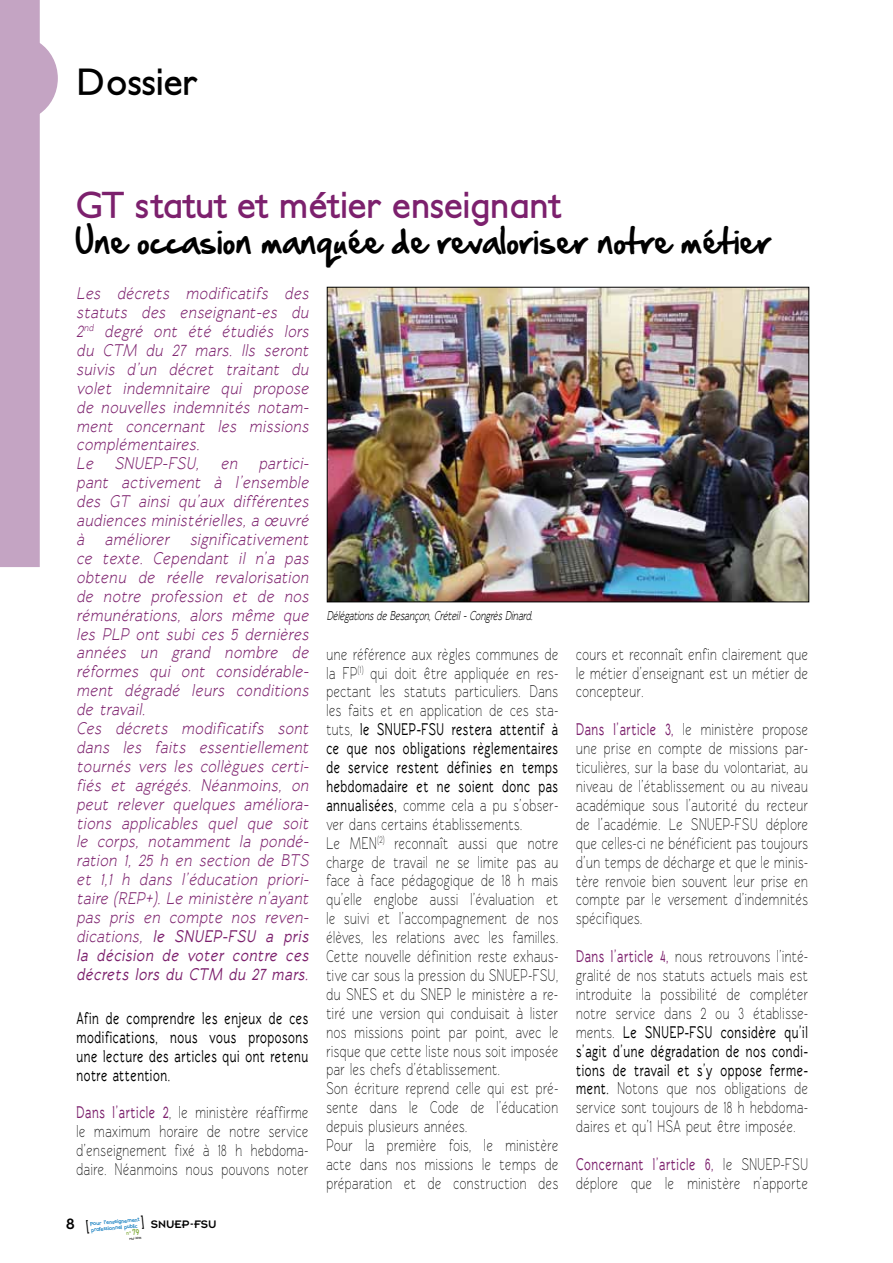
<style>
.page{position:relative;width:893px;height:1263px;background:#fff}
.page>*{position:absolute;margin:0;border:0;box-sizing:border-box;transform-origin:0 0}
.t1{font:700 36px "Petita";color:#000}
.t2{font:700 35.7px "Petita";color:#7c206d}
.t3{font:30px "Hand Of Sean";color:#000}
.t4{font:17.4px/18.9px "Rawengulk";letter-spacing:.05em;color:#000;text-align:justify;scale:.68 1}
.t5{font:italic 600 17.4px/18.9px "Rawengulk";letter-spacing:.05em;color:#7c206d;scale:.82 1}
.t6{font:700 17.4px/18.9px "Rawengulk";letter-spacing:.05em;color:#000;text-align:justify;scale:.68 1}
.t7{font:16.5px "Insignia A";color:#000}
.t8{font:italic 600 13.2px "Rawengulk";color:#000;scale:.68 1}
.t9{font:12px "Insignia";color:#000}
.t10{font:700 5.55px/6px "Petita";color:#0074bb}
.t11{font:5.55px "Insignia";color:#7da836;scale:.88 1}
.t12{font:700 2.85px "Petita";color:#000;scale:1.1 1}
.s1{font-weight:700}
.s2{font-weight:700;color:#7c206d}
.s3{font-size:9px}
</style>
<div class="page">
<img style="left:329px;top:289px;width:478px;height:311px">
<div style="left:327px;top:287px;width:482px;height:315px;border:1px solid #000"></div>
<svg style="left:0;top:0;width:58px;height:567px"></svg>
<h1 class="t1" style="left:77px;top:59px;width:123px">Dossier</h1>
<h2 class="t2" style="left:75px;top:183px;width:488px">GT statut et métier enseignant</h2>
<h3 class="t3" style="left:75px;top:214px;width:697px">Une occasion manquée de revaloriser notre métier</h3>
<p class="t5" style="left:76px;top:284px;width:288px">Les décrets modificatifs des statuts des enseignant-es du<br>2<sup>nd</sup> degré ont été étudiés lors du CTM du 27 mars. Ils seront suivis d’un décret traitant du volet indemnitaire qui propose de nouvelles indemnités notam&shy;ment concernant les missions complémentaires.<br>Le SNUEP-FSU, en partici&shy;pant activement à l’ensemble des GT ainsi qu’aux différentes audiences ministérielles, a œuvré à améliorer significativement ce texte. Cependant il n’a pas obtenu de réelle revalorisation de notre profession et de nos rémunérations, alors même que les PLP ont subi ces 5 dernières années un grand nombre de réformes qui ont considérable&shy;ment dégradé leurs conditions de travail.<br>Ces décrets modificatifs sont dans les faits essentiellement tournés vers les collègues certi&shy;fiés et agrégés. Néanmoins, on peut relever quelques améliora&shy;tions applicables quel que soit le corps, notamment la pondé&shy;ration 1, 25 h en section de BTS et 1,1 h dans l’éducation priori&shy;taire (REP+). Le ministère n’ayant pas pris en compte nos reven&shy;dications, <span class="s1">le SNUEP-FSU a pris la décision de voter contre ces décrets lors du CTM du 27 mars.</span></p>
<p class="t8" style="left:327px;top:608px;width:308px">Délégations de Besançon, Créteil - Congrès Dinard.</p>
<p class="t4" style="left:326px;top:644px;width:342px;text-align:left">une référence aux règles communes de la FP<sup>(1)</sup> qui doit être appliquée en res&shy;pectant les statuts particuliers. Dans les faits et en application de ces sta&shy;tuts, <span class="s1">le SNUEP-FSU restera attentif à ce que nos obligations règlementaires de service restent définies en temps hebdomadaire et ne soient donc pas annualisées,</span> comme cela a pu s’obser&shy;ver dans certains établissements.<br>Le MEN<sup>(2)</sup> reconnaît aussi que notre charge de travail ne se limite pas au face à face pédagogique de 18 h mais qu’elle englobe aussi l’évaluation et le suivi et l’accompagnement de nos élèves, les relations avec les familles.<br>Cette nouvelle définition reste exhaus&shy;tive car sous la pression du SNUEP-FSU, du SNES et du SNEP le ministère a re&shy;tiré une version qui conduisait à lister nos missions point par point, avec le risque que cette liste nous soit imposée par les chefs d’établissement.<br>Son écriture reprend celle qui est pré&shy;sente dans le Code de l’éducation depuis plusieurs années.<br>Pour la première fois, le ministère acte dans nos missions le temps de préparation et de construction des</p>
<p class="t4" style="left:576px;top:644px;width:342px">cours et reconnaît enfin clairement que le métier d’enseignant est un métier de concepteur.</p>
<p class="t4" style="left:576px;top:720px;width:342px"><span class="s2">Dans l’article 3,</span> le ministère propose une prise en compte de missions par&shy;ticulières, sur la base du volontariat, au niveau de l’établissement ou au niveau académique sous l’autorité du recteur de l’académie. Le SNUEP-FSU déplore que celles-ci ne bénéficient pas toujours d’un temps de décharge et que le minis&shy;tère renvoie bien souvent leur prise en compte par le versement d’indemnités spécifiques.</p>
<p class="t4" style="left:576px;top:947px;width:342px"><span class="s2">Dans l’article 4,</span> nous retrouvons l’inté&shy;gralité de nos statuts actuels mais est introduite la possibilité de compléter notre service dans 2 ou 3 établisse&shy;ments. <span class="s1">Le SNUEP-FSU considère qu’il s’agit d’une dégradation de nos condi&shy;tions de travail et s’y oppose ferme&shy;ment.</span> Notons que nos obligations de service sont toujours de 18 h hebdoma&shy;daires et qu’1 HSA peut être imposée.</p>
<p class="t4" style="left:576px;top:1155px;width:342px"><span class="s2">Concernant l’article 6,</span> le SNUEP-FSU déplore que le ministère n’apporte</p>
<p class="t6" style="left:77px;top:1008px;width:342px">Afin de comprendre les enjeux de ces modifications, nous vous proposons une lecture des articles qui ont retenu notre attention.</p>
<p class="t4" style="left:77px;top:1103px;width:342px"><span class="s2">Dans l’article 2</span>, le ministère réaffirme le maximum horaire de notre service d’enseignement fixé à 18 h hebdoma&shy;daire. Néanmoins nous pouvons noter</p>
<p class="t10" style="left:90px;top:1221px;width:52px;rotate:-5deg">Pour l'enseignement professionnel public</p>
<p class="t7" style="left:66px;top:1215px;width:11px">8</p>
<p class="t9" style="left:151px;top:1218px;width:67px">SNUEP-FSU</p>
<p class="t11" style="left:126px;top:1231px;width:16px;rotate:-5deg">n° <span class="s3">79</span></p>
<p class="t12" style="left:129px;top:1237px;width:12px;rotate:-5deg">Mai 2014</p>
</div>
